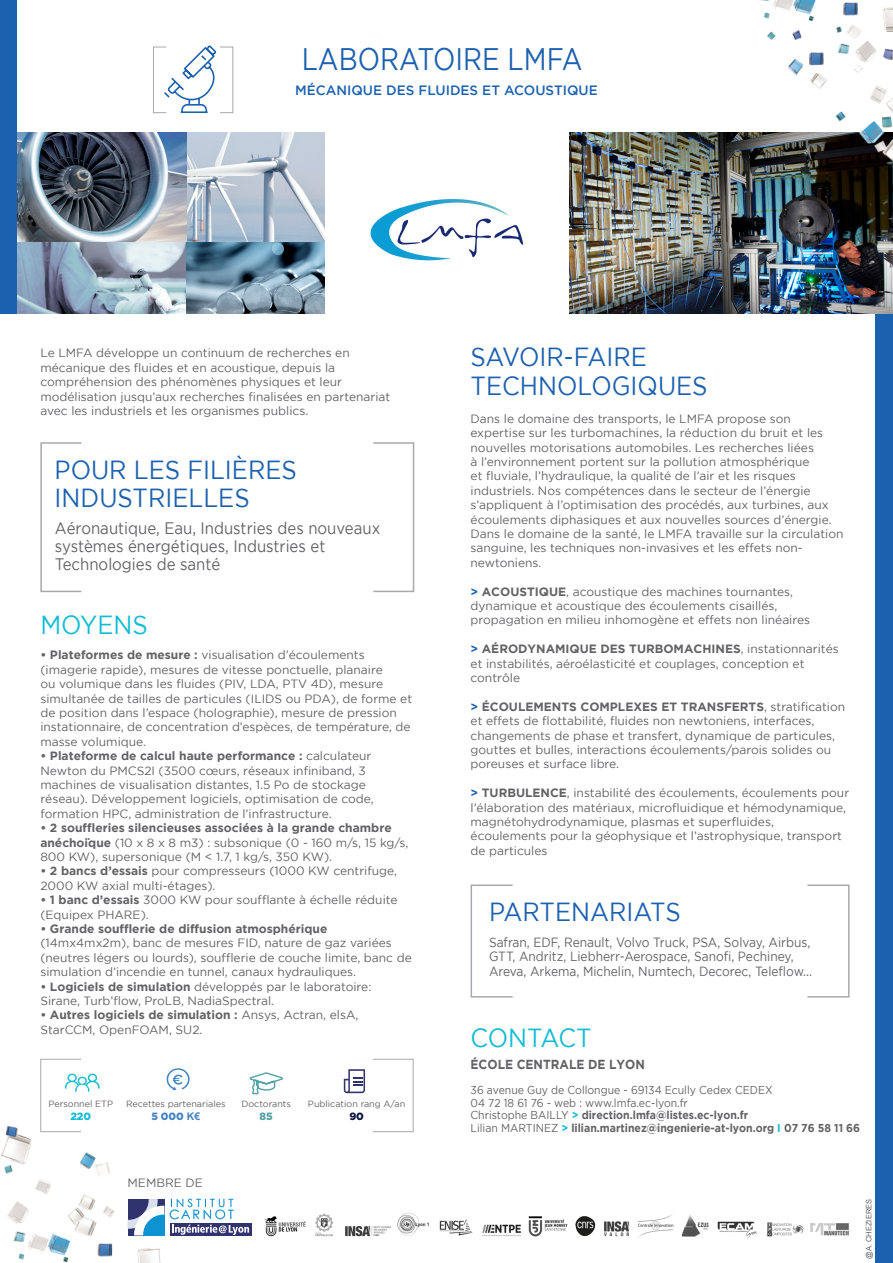
<style>
.page{position:relative;width:893px;height:1263px;background:#fff}
.page>*{position:absolute;margin:0;border:0;box-sizing:border-box;transform-origin:0 0}
.t1{font:31.05px "Gotham";color:#1c61af;scale:.84 1}
.t2{font:26.1px/28.8px "Gotham";color:#1c61af;scale:.92 1}
.t3{font:26.1px "Gotham";color:#12bcd5;scale:.92 1}
.t4{font:16.65px/18px "Gotham";color:#636366;scale:.9 1}
.t5{font:500 13.5px "Gotham";color:#1c61af}
.t6{font:13.35px/14.4px "Gotham";color:#636366;scale:.9 1}
.t7{font:700 13.05px "Gotham";color:#636366;scale:.92 1}
.t8{font:12px/14.4px "Gotham";color:#636366}
.t9{font:700 11.4px "Gotham";color:#636366;scale:.92 1}
.t10{font:11.4px "Gotham";color:#636366;scale:.92 1}
.t11{font:900 10.5px "Gotham";color:#4681bf}
.t12{font:900 10.5px "Gotham";color:#12bcd5}
.t13{font:900 10.5px "Gotham";color:#52a1a5}
.t14{font:900 10.5px "Gotham";color:#0d163d}
.t15{font:9px "Gotham";color:#636366}
.t16{font:7.5px "Arial";color:#636366}
.s1{font-weight:700}
.s2{font-family:"Arial";font-weight:700}
.s3{font-weight:700;color:#1c61af}
.s4{font-weight:400}
.s5{color:#12bcd5}
</style>
<div class="page">
<img style="left:17px;top:133px;width:308px;height:180px">
<div style="left:876px;top:304px;width:17px;height:959px;background:#1c61af"></div>
<svg style="left:40px;top:442px;width:375px;height:151px"></svg>
<div style="left:0;top:0;width:17px;height:313px;background:#1c61af"></div>
<svg style="left:470px;top:884px;width:380px;height:114px"></svg>
<img style="left:569px;top:0;width:324px;height:334px">
<img style="left:1px;top:918px;width:475px;height:345px">
<svg style="left:153px;top:45px;width:81px;height:69px"></svg>
<img style="left:370px;top:199px;width:154px;height:62px">
<img style="left:264px;top:1211px;width:585px;height:30px">
<svg style="left:125px;top:1196px;width:128px;height:41px"></svg>
<div style="left:170px;top:1223px;width:81px;height:12px;background:#31336e"></div>
<svg style="left:128px;top:1199px;width:36px;height:36px"></svg>
<svg style="left:170px;top:1198px;width:79px;height:37px"></svg>
<p class="t1" style="left:302px;top:42px;width:336px">LABORATOIRE LMFA</p>
<p class="t5" style="left:295px;top:82px;width:304px">MÉCANIQUE DES FLUIDES ET ACOUSTIQUE</p>
<p class="t8" style="left:40px;top:346px;width:351px">Le LMFA développe un continuum de recherches en mécanique des fluides et en acoustique, depuis la compréhension des phénomènes physiques et leur modélisation jusqu’aux recherches finalisées en partenariat avec les industriels et les organismes publics.</p>
<p class="t2" style="left:55px;top:455px;width:265px">POUR LES FILIÈRES<br>INDUSTRIELLES</p>
<p class="t4" style="left:55px;top:519px;width:363px">Aéronautique, Eau, Industries des nouveaux systèmes énergétiques, Industries et<br>Technologies de santé</p>
<p class="t3" style="left:40px;top:610px;width:118px">MOYENS</p>
<p class="t8" style="left:40px;top:648px;width:373px"><span class="s1">• Plateformes de mesure :</span> visualisation d’écoulements (imagerie rapide), mesures de vitesse ponctuelle, planaire<br>ou volumique dans les fluides (PIV, LDA, PTV 4D), mesure simultanée de tailles de particules (ILIDS ou PDA), de forme et de position dans l’espace (holographie), mesure de pression instationnaire, de concentration d’espèces, de température, de masse volumique.</p>
<p class="t8" style="left:40px;top:748px;width:335px"><span class="s1">• Plateforme de calcul haute performance :</span> calculateur Newton du PMCS2I (3500 cœurs, réseaux infiniband, 3 machines de visualisation distantes, 1.5 Po de stockage réseau). Développement logiciels, optimisation de code, formation HPC, administration de l’infrastructure.</p>
<p class="t8" style="left:40px;top:820px;width:370px"><span class="s1">• 2 souffleries silencieuses associées à la grande chambre anéchoïque</span> (10 x 8 x 8 m3) : subsonique (0 - 160 m/s, 15 kg/s,<br>800 KW), supersonique (M &lt; 1.7, 1 kg/s, 350 KW).</p>
<p class="t8" style="left:40px;top:864px;width:358px"><span class="s1">• 2 bancs d’essais</span> pour compresseurs (1000 KW centrifuge,<br>2000 KW axial multi-étages).</p>
<p class="t8" style="left:40px;top:892px;width:359px"><span class="s1">• 1 banc d’essais</span> 3000 KW pour soufflante à échelle réduite (Equipex PHARE).</p>
<p class="t8" style="left:40px;top:921px;width:373px"><span class="s1">• Grande soufflerie de diffusion atmosphérique </span>(14mx4mx2m), banc de mesures FID, nature de gaz variées (neutres légers ou lourds), soufflerie de couche limite, banc de simulation d’incendie en tunnel, canaux hydrauliques.</p>
<p class="t8" style="left:40px;top:979px;width:332px"><span class="s1">• Logiciels de simulation</span> développés par le laboratoire:<br>Sirane, Turb’flow, ProLB, NadiaSpectral.</p>
<p class="t8" style="left:40px;top:1008px;width:320px"><span class="s1">• Autres logiciels de simulation :</span> Ansys, Actran, elsA,<br>StarCCM, OpenFOAM, SU2.</p>
<p class="t15" style="left:48px;top:1099px;width:66px">Personnel ETP</p>
<p class="t12" style="left:70px;top:1110px;width:22px">220</p>
<p class="t15" style="left:126px;top:1099px;width:101px">Recettes partenariales</p>
<p class="t11" style="left:151px;top:1110px;width:50px">5 000 <span class="s2">K€</span></p>
<p class="t15" style="left:241px;top:1099px;width:51px">Doctorants</p>
<p class="t13" style="left:260px;top:1110px;width:15px">85</p>
<p class="t15" style="left:308px;top:1099px;width:99px">Publication rang A/an</p>
<p class="t14" style="left:349px;top:1110px;width:16px">90</p>
<p class="t8" style="left:128px;top:1175px;width:77px">MEMBRE DE</p>
<p class="t2" style="left:471px;top:342px;width:193px">SAVOIR-FAIRE</p>
<p class="t2" style="left:471px;top:371px;width:259px">TECHNOLOGIQUES</p>
<p class="t8" style="left:471px;top:411px;width:374px">Dans le domaine des transports, le LMFA propose son expertise sur les turbomachines, la réduction du bruit et les nouvelles motorisations automobiles. Les recherches liées<br>à l’environnement portent sur la pollution atmosphérique<br>et fluviale, l’hydraulique, la qualité de l’air et les risques industriels. Nos compétences dans le secteur de l’énergie s’appliquent à l’optimisation des procédés, aux turbines, aux écoulements diphasiques et aux nouvelles sources d’énergie.<br>Dans le domaine de la santé, le LMFA travaille sur la circulation sanguine, les techniques non-invasives et les effets non&shy;newtoniens.</p>
<p class="t8" style="left:471px;top:584px;width:341px"><span class="s3">&gt;</span> <span class="s1">ACOUSTIQUE</span>, acoustique des machines tournantes, dynamique et acoustique des écoulements cisaillés, propagation en milieu inhomogène et effets non linéaires</p>
<p class="t8" style="left:471px;top:642px;width:370px"><span class="s3">&gt;</span> <span class="s1">AÉRODYNAMIQUE DES TURBOMACHINES</span>, instationnarités et instabilités, aéroélasticité et couplages, conception et contrôle</p>
<p class="t8" style="left:471px;top:699px;width:376px"><span class="s3">&gt;</span> <span class="s1">ÉCOULEMENTS COMPLEXES ET TRANSFERTS</span>, stratification et effets de flottabilité, fluides non newtoniens, interfaces, changements de phase et transfert, dynamique de particules, gouttes et bulles, interactions écoulements/parois solides ou poreuses et surface libre.</p>
<p class="t8" style="left:471px;top:786px;width:380px"><span class="s3">&gt;</span> <span class="s1">TURBULENCE</span>, instabilité des écoulements, écoulements pour l’élaboration des matériaux, microfluidique et hémodynamique, magnétohydrodynamique, plasmas et superfluides, écoulements pour la géophysique et l’astrophysique, transport de particules</p>
<p class="t2" style="left:489px;top:897px;width:210px">PARTENARIATS</p>
<p class="t6" style="left:489px;top:935px;width:360px">Safran, EDF, Renault, Volvo Truck, PSA, Solvay, Airbus,<br>GTT, Andritz, Liebherr-Aerospace, Sanofi, Pechiney,<br>Areva, Arkema, Michelin, Numtech, Decorec, Teleflow...</p>
<p class="t3" style="left:471px;top:1023px;width:133px">CONTACT</p>
<p class="t7" style="left:471px;top:1057px;width:191px">ÉCOLE CENTRALE DE LYON</p>
<p class="t10" style="left:471px;top:1084px;width:330px">36 avenue Guy de Collongue - 69134 Ecully Cedex CEDEX</p>
<p class="t10" style="left:471px;top:1096px;width:238px">04 72 18 61 76 - web : www.lmfa.ec-lyon.fr</p>
<p class="t9" style="left:471px;top:1109px;width:303px"><span class="s4">Christophe BAILLY</span> <span class="s5">&gt;</span> direction.lmfa@listes.ec-lyon.fr</p>
<p class="t9" style="left:471px;top:1121px;width:425px"><span class="s4">Lilian MARTINEZ</span> <span class="s5">&gt;</span> lilian.martinez@ingenierie-at-lyon.org <span class="s5">I</span> 07 76 58 11 66</p>
<p class="t16" style="left:864px;top:1259px;width:61px;rotate:-90deg">@A. CHEZIERES</p>
</div>
